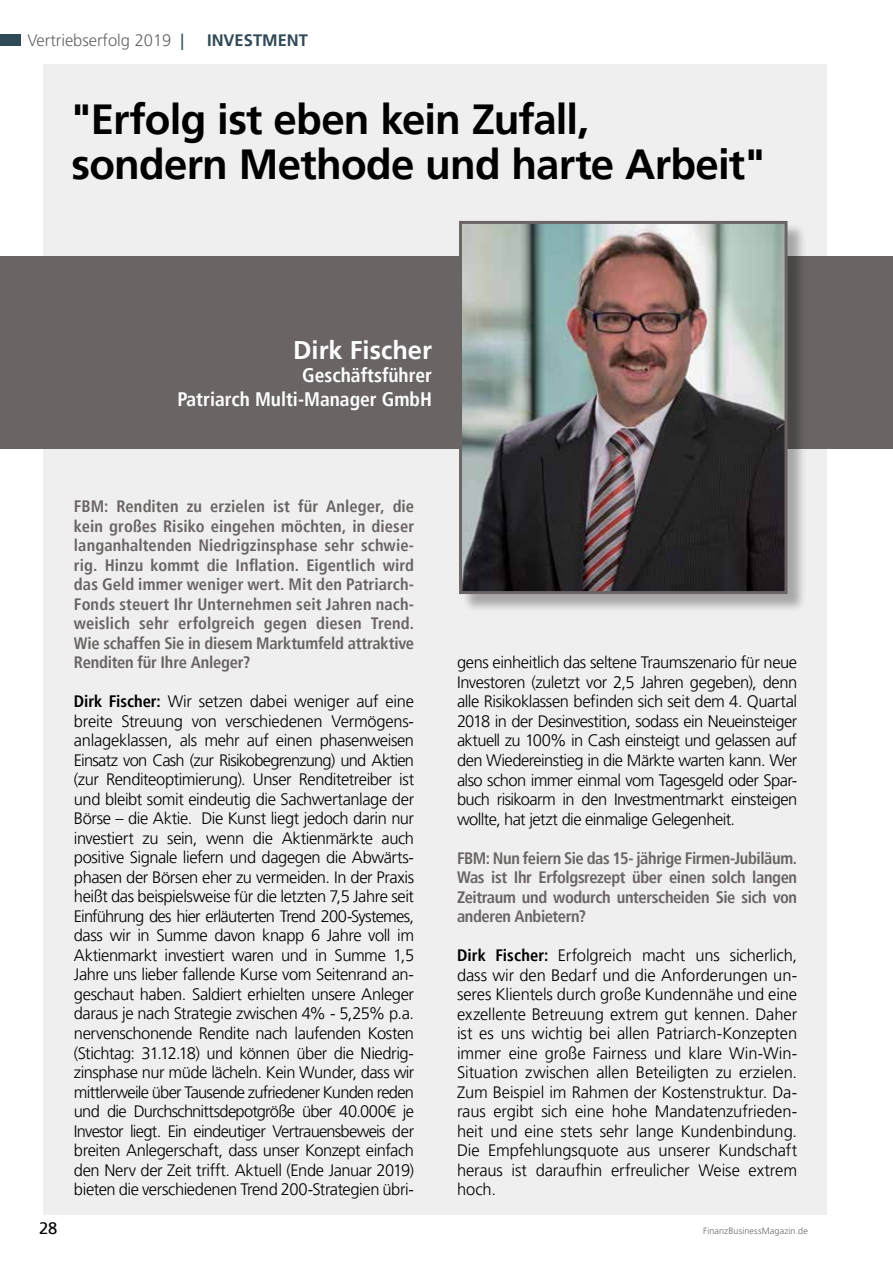
<style>
.page{position:relative;width:893px;height:1263px;background:#fff}
.page>*{position:absolute;margin:0;border:0;box-sizing:border-box;transform-origin:0 0}
.t1{font:700 42px/45px "Frutiger LT Pro";letter-spacing:-.02em;color:#000}
.t2{font:700 25.5px "Frutiger LT Pro";color:#fff}
.t3{font:700 condensed 19.5px/23.4px "Frutiger LT Pro";color:#fff;text-align:right}
.t4{font:300 16.5px/19.5px "Frutiger LT Pro";letter-spacing:-.025em;color:#000;text-align:justify}
.t5{font:700 condensed 16.5px/19.5px "Frutiger LT Pro";letter-spacing:-.02em;color:#6a6464;text-align:justify}
.t6{font:300 16.5px "Frutiger LT Pro";color:#6a6464}
.t7{font:700 16.5px "Frutiger LT Pro";color:#304956}
.t8{font:16.5px "Frutiger";color:#000}
.t9{font:300 9px "Frutiger LT Pro";letter-spacing:.015em;color:#6a6464}
.s1{font-family:"Frutiger";font-weight:400;color:#304956}
.s2{font-weight:700;font-stretch:condensed}
</style>
<div class="page">
<div style="left:0;top:34px;width:21px;height:12px;background:#304956"></div>
<div style="left:43px;top:64px;width:783px;height:1150px;background:#f0efef"></div>
<div style="left:0;top:256px;width:893px;height:193px;background:#6a6464"></div>
<div style="left:461px;top:223px;width:345px;height:390px;background:#000;opacity:.3"></div>
<img style="left:463px;top:225px;width:320px;height:365px">
<div style="left:459px;top:221px;width:328px;height:373px;border:3px solid #6a6464"></div>
<p class="t6" style="left:27px;top:30px;width:158px">Vertriebserfolg 2019 <span class="s1">|</span></p>
<p class="t7" style="left:207px;top:30px;width:102px">INVESTMENT</p>
<h1 class="t1" style="left:71px;top:97px;width:695px">"Erfolg ist eben kein Zufall,<br>sondern Methode und harte Arbeit"</h1>
<h2 class="t2" style="left:293px;top:335px;width:140px">Dirk Fischer</h2>
<p class="t3" style="left:177px;top:364px;width:256px">Geschäftsführer<br>Patriarch Multi-Manager GmbH</p>
<p class="t5" style="left:74px;top:497px;width:342px">FBM: Renditen zu erzielen ist für Anleger, die kein großes Risiko eingehen möchten, in dieser langanhaltenden Niedrigzinsphase sehr schwie&shy;rig. Hinzu kommt die Inflation. Eigentlich wird das Geld immer weniger wert. Mit den Patriarch-Fonds steuert Ihr Unternehmen seit Jahren nach&shy;weislich sehr erfolgreich gegen diesen Trend.<br>Wie schaffen Sie in diesem Marktumfeld attraktive Renditen für Ihre Anleger?</p>
<p class="t4" style="left:74px;top:692px;width:342px"><span class="s2">Dirk Fischer:</span> Wir setzen dabei weniger auf eine breite Streuung von verschiedenen Vermögens&shy;anlageklassen, als mehr auf einen phasenweisen Einsatz von Cash (zur Risikobegrenzung) und Aktien (zur Renditeoptimierung). Unser Renditetreiber ist und bleibt somit eindeutig die Sachwertanlage der Börse – die Aktie. Die Kunst liegt jedoch darin nur investiert zu sein, wenn die Aktienmärkte auch positive Signale liefern und dagegen die Abwärts&shy;phasen der Börsen eher zu vermeiden. In der Praxis heißt das beispielsweise für die letzten 7,5 Jahre seit Einführung des hier erläuterten Trend 200-Systemes, dass wir in Summe davon knapp 6 Jahre voll im Aktienmarkt investiert waren und in Summe 1,5<br>Jahre uns lieber fallende Kurse vom Seitenrand an&shy;geschaut haben. Saldiert erhielten unsere Anleger daraus je nach Strategie zwischen 4% - 5,25% p.a. nervenschonende Rendite nach laufenden Kosten (Stichtag: 31.12.18) und können über die Niedrig&shy;zinsphase nur müde lächeln. Kein Wunder, dass wir mittlerweile über Tausende zufriedener Kunden reden und die Durchschnittsdepotgröße über 40.000€ je Investor liegt. Ein eindeutiger Vertrauensbeweis der breiten Anlegerschaft, dass unser Konzept einfach den Nerv der Zeit trifft. Aktuell (Ende Januar 2019) bieten die verschiedenen Trend 200-Strategien übri-</p>
<p class="t4" style="left:457px;top:653px;width:342px">gens einheitlich das seltene Traumszenario für neue Investoren (zuletzt vor 2,5 Jahren gegeben), denn alle Risikoklassen befinden sich seit dem 4. Quartal 2018 in der Desinvestition, sodass ein Neueinsteiger aktuell zu 100% in Cash einsteigt und gelassen auf den Wiedereinstieg in die Märkte warten kann. Wer also schon immer einmal vom Tagesgeld oder Spar&shy;buch risikoarm in den Investmentmarkt einsteigen wollte, hat jetzt die einmalige Gelegenheit.</p>
<p class="t5" style="left:457px;top:848px;width:342px">FBM: Nun feiern Sie das 15- jährige Firmen-Jubiläum.<br>Was ist Ihr Erfolgsrezept über einen solch langen Zeitraum und wodurch unterscheiden Sie sich von anderen Anbietern?</p>
<p class="t4" style="left:457px;top:946px;width:342px"><span class="s2">Dirk Fischer:</span> Erfolgreich macht uns sicherlich, dass wir den Bedarf und die Anforderungen un&shy;seres Klientels durch große Kundennähe und eine exzellente Betreuung extrem gut kennen. Daher ist es uns wichtig bei allen Patriarch-Konzepten immer eine große Fairness und klare Win-Win-Situation zwischen allen Beteiligten zu erzielen.<br>Zum Beispiel im Rahmen der Kostenstruktur. Da&shy;raus ergibt sich eine hohe Mandatenzufrieden&shy;heit und eine stets sehr lange Kundenbindung.<br>Die Empfehlungsquote aus unserer Kundschaft heraus ist daraufhin erfreulicher Weise extrem hoch.</p>
<p class="t8" style="left:39px;top:1218px;width:20px">28</p>
<p class="t9" style="left:703px;top:1225px;width:106px">FinanzBusinessMagazin.de</p>
</div>
